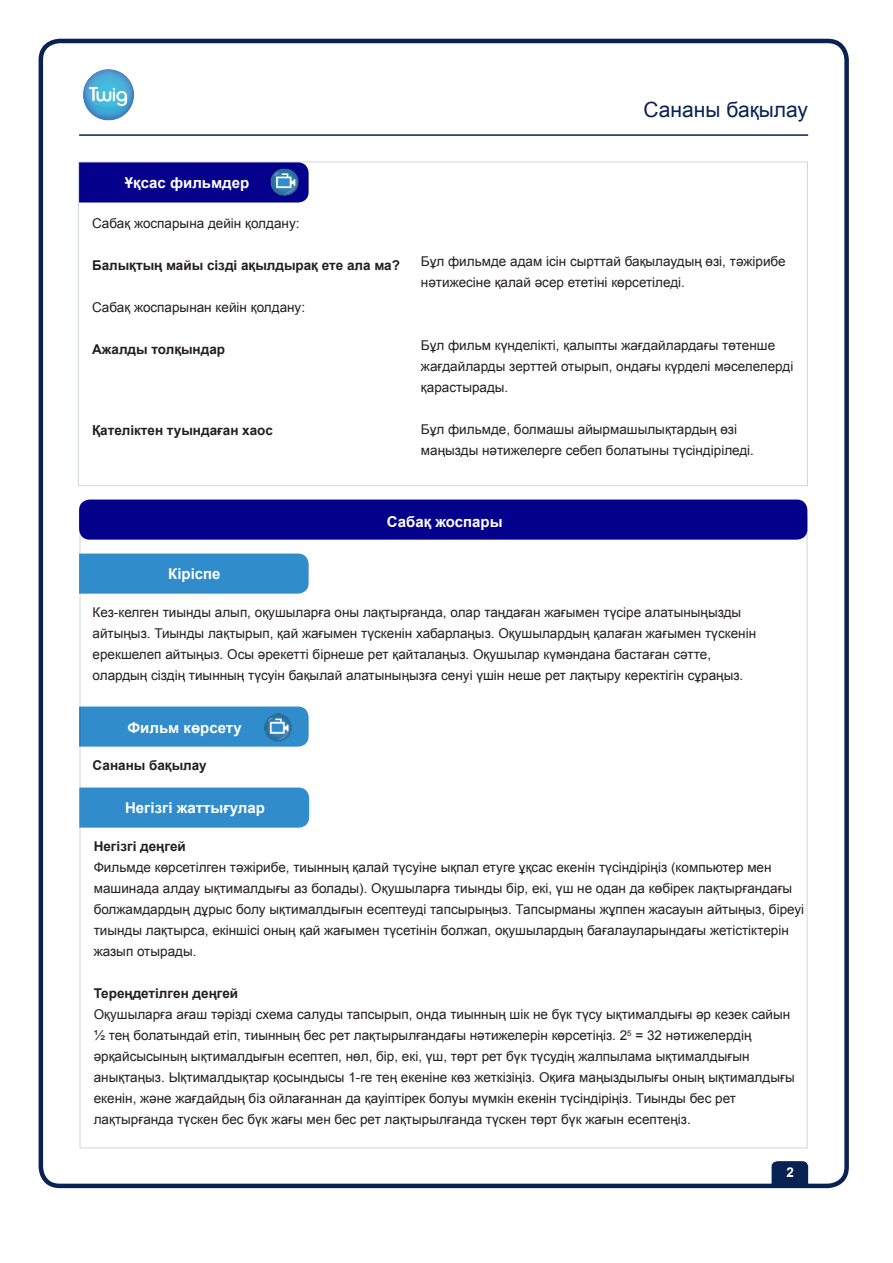
<style>
.page{position:relative;width:893px;height:1263px;background:#fff}
.page>*{position:absolute;margin:0;border:0;box-sizing:border-box;transform-origin:0 0}
.t1{font:21px "Arial";color:#092254}
.Subheads__in_blue_st{font:700 15px "Arial";color:#fff}
.Regular_paragraph{font:13.5px/21px "Arial";color:#231f20}
.Regular_paragraph-2{font:700 13.5px "Arial";color:#231f20}
.t2{font:700 13.5px "Arial";color:#fff}
</style>
<div class="page">
<div style="left:39px;top:39px;width:810px;height:1149px;border:4px solid #092254;border-radius:19px"></div>
<hr style="left:79px;top:134px;width:729px;height:2px;background:#092254">
<img style="left:83px;top:69px;width:51px;height:52px">
<svg style="left:772px;top:1161px;width:36px;height:25px"></svg>
<div style="left:79px;top:706px;width:230px;height:41px;background:#308ccb"></div>
<div style="left:79px;top:500px;width:728px;height:40px;background:#05008b;border-radius:11px"></div>
<div style="left:79px;top:554px;width:230px;height:40px;background:#308ccb"></div>
<div style="left:79px;top:787px;width:230px;height:41px;background:#308ccb"></div>
<div style="left:79px;top:162px;width:230px;height:41px;background:#05008b"></div>
<img style="left:264px;top:713px;width:28px;height:28px">
<img style="left:271px;top:168px;width:27px;height:28px">
<h1 class="t1" style="left:644px;top:95px;width:166px">Сананы бақылау</h1>
<p class="Subheads__in_blue_st" style="left:125px;top:172px;width:126px">Ұқсас фильмдер</p>
<p class="Regular_paragraph" style="left:92px;top:213px;width:209px">Сабақ жоспарына дейін қолдану:</p>
<p class="Regular_paragraph-2" style="left:92px;top:257px;width:309px">Балықтың майы сізді ақылдырақ ете ала ма?</p>
<p class="Regular_paragraph" style="left:92px;top:297px;width:215px">Сабақ жоспарынан кейін қолдану:</p>
<p class="Regular_paragraph-2" style="left:92px;top:341px;width:135px">Ажалды толқындар</p>
<p class="Regular_paragraph-2" style="left:92px;top:422px;width:182px">Қателіктен туындаған хаос</p>
<p class="Regular_paragraph" style="left:421px;top:251px;width:366px">Бұл фильмде адам ісін сырттай бақылаудың өзі, тәжірибе нәтижесіне қалай әсер ететіні көрсетіледі.</p>
<p class="Regular_paragraph" style="left:421px;top:335px;width:374px">Бұл фильм күнделікті, қалыпты жағдайлардағы төтенше жағдайларды зерттей отырып, ондағы күрделі мәселелерді қарастырады.</p>
<p class="Regular_paragraph" style="left:421px;top:419px;width:335px">Бұл фильмде, болмашы айырмашылықтардың өзі маңызды нәтижелерге себеп болатыны түсіндіріледі.</p>
<p class="Subheads__in_blue_st" style="left:168px;top:564px;width:54px">Кіріспе</p>
<p class="Subheads__in_blue_st" style="left:387px;top:511px;width:117px">Сабақ жоспары</p>
<p class="Regular_paragraph" style="left:93px;top:602px;width:665px">Кез-келген тиынды алып, оқушыларға оны лақтырғанда, олар таңдаған жағымен түсіре алатыныңызды айтыңыз. Тиынды лақтырып, қай жағымен түскенін хабарлаңыз. Оқушылардың қалаған жағымен түскенін ерекшелеп айтыңыз. Осы әрекетті бірнеше рет қайталаңыз. Оқушылар күмәндана бастаған сәтте, олардың сіздің тиынның түсуін бақылай алатыныңызға сенуі үшін неше рет лақтыру керектігін сұраңыз.</p>
<p class="Subheads__in_blue_st" style="left:127px;top:718px;width:116px">Фильм көрсету</p>
<p class="Regular_paragraph-2" style="left:93px;top:757px;width:116px">Сананы бақылау</p>
<p class="Subheads__in_blue_st" style="left:125px;top:798px;width:141px">Негізгі жаттығулар</p>
<p class="Regular_paragraph-2" style="left:94px;top:838px;width:94px">Негізгі деңгей</p>
<p class="Regular_paragraph" style="left:94px;top:857px;width:712px">Фильмде көрсетілген тәжірибе, тиынның қалай түсуіне ықпал етуге ұқсас екенін түсіндіріңіз (компьютер мен машинада алдау ықтималдығы аз болады). Оқушыларға тиынды бір, екі, үш не одан да көбірек лақтырғандағы болжамдардың дұрыс болу ықтималдығын есептеуді тапсырыңыз. Тапсырманы жұппен жасауын айтыңыз, біреуі тиынды лақтырса, екіншісі оның қай жағымен түсетінін болжап, оқушылардың бағалауларындағы жетістіктерін жазып отырады.</p>
<p class="Regular_paragraph-2" style="left:94px;top:985px;width:146px">Тереңдетілген деңгей</p>
<p class="Regular_paragraph" style="left:94px;top:1004px;width:702px">Оқушыларға ағаш тәрізді схема салуды тапсырып, онда тиынның шік не бүк түсу ықтималдығы әр кезек сайын ½ тең болатындай етіп, тиынның бес рет лақтырылғандағы нәтижелерін көрсетіңіз. 2<sup>5</sup> = 32 нәтижелердің әрқайсысының ықтималдығын есептеп, нөл, бір, екі, үш, төрт рет бүк түсудің жалпылама ықтималдығын анықтаңыз. Ықтималдықтар қосындысы 1-ге тең екеніне көз жеткізіңіз. Оқиға маңыздылығы оның ықтималдығы екенін, және жағдайдың біз ойлағаннан да қауіптірек болуы мүмкін екенін түсіндіріңіз. Тиынды бес рет лақтырғанда түскен бес бүк жағы мен бес рет лақтырылғанда түскен төрт бүк жағын есептеңіз.</p>
<p class="t2" style="left:786px;top:1163px;width:9px">2</p>
</div>
